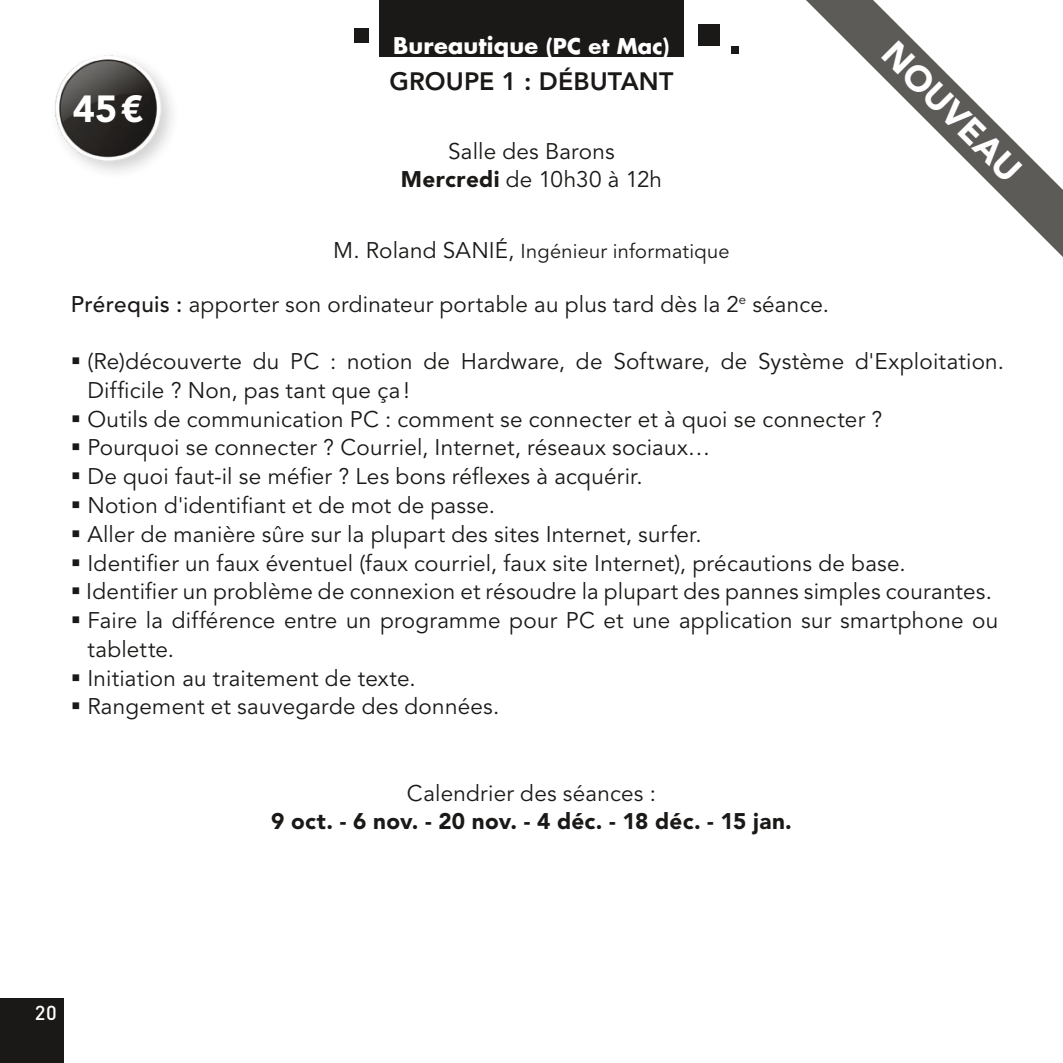
<style>
.page{position:relative;width:1063px;height:1063px;background:#fff}
.page>*{position:absolute;margin:0;border:0;box-sizing:border-box;transform-origin:0 0}
.t1{font:900 37.5px "Avenir LT Std";color:#fff}
.t2{font:900 35px "Avenir LT Std";color:#fff}
.t3{font:800 25px "Avenir LT Std";letter-spacing:.005em;color:#1b1917}
.t4{font:22.5px/28.8px "Avenir LT Std";letter-spacing:.01em;color:#1b1917}
.t5{font:900 22.5px "Avenir LT Std";letter-spacing:.01em;color:#1b1917}
.t6{font:700 22.5px "Futura";letter-spacing:.01em;color:#fff}
.t7{font:20px "Avenir LT Std";letter-spacing:.015em;color:#1b1917}
.t8{font:500 20px "DIN Pro";color:#fff}
.s1{font-size:21.25px}
.s2{font-weight:900}
.s3{font-size:22.5px}
.s4{font-weight:500}
</style>
<div class="page">
<div style="left:379px;top:0;width:305px;height:57px;background:#1b1917"></div>
<img style="left:55px;top:55px;width:117px;height:117px">
<div style="left:698px;top:25px;width:21px;height:21px;background:#1b1917"></div>
<div style="left:354px;top:28px;width:15px;height:15px;background:#1b1917"></div>
<div style="left:732px;top:46px;width:7px;height:7px;background:#1b1917"></div>
<svg style="left:806px;top:0;width:257px;height:257px"></svg>
<div style="left:0;top:998px;width:64px;height:65px;background:#1b1917"></div>
<h1 class="t1" style="left:73px;top:87px;width:72px">45€</h1>
<p class="t6" style="left:393px;top:30px;width:278px">Bureautique <span class="s1">(PC et Mac)</span></p>
<p class="t3" style="left:390px;top:66px;width:285px">GROUPE 1 : DÉBUTANT</p>
<p class="t4" style="left:401px;top:137px;width:263px;text-align:center">Salle des Barons<br><span class="s2">Mercredi</span> de 10h30 à 12h</p>
<h2 class="t2" style="left:903px;top:33px;width:182px;rotate:45deg">NOUVEAU</h2>
<p class="t7" style="left:333px;top:240px;width:398px"><span class="s3">M. Roland SANIÉ,</span> Ingénieur informatique</p>
<p class="t4" style="left:71px;top:290px;width:760px"><span class="s4">Prérequis :</span> apporter son ordinateur portable au plus tard dès la 2<sup>e</sup> séance.</p>
<p class="t4" style="left:87px;top:348px;width:918px;text-indent:-17px">▪ (Re)découverte du PC : notion de Hardware, de Software, de Système d'Exploitation.<br>Difficile ? Non, pas tant que ça!</p>
<p class="t4" style="left:71px;top:405px;width:813px">▪ Outils de communication PC : comment se connecter et à quoi se connecter ?</p>
<p class="t4" style="left:71px;top:434px;width:641px">▪ Pourquoi se connecter ? Courriel, Internet, réseaux sociaux…</p>
<p class="t4" style="left:71px;top:463px;width:573px">▪ De quoi faut-il se méfier ? Les bons réflexes à acquérir.</p>
<p class="t4" style="left:71px;top:492px;width:426px">▪ Notion d'identifiant et de mot de passe.</p>
<p class="t4" style="left:71px;top:520px;width:632px">▪ Aller de manière sûre sur la plupart des sites Internet, surfer.</p>
<p class="t4" style="left:71px;top:549px;width:836px">▪ Identifier un faux éventuel (faux courriel, faux site Internet), précautions de base.</p>
<p class="t4" style="left:71px;top:578px;width:923px">▪ Identifier un problème de connexion et résoudre la plupart des pannes simples courantes.</p>
<p class="t4" style="left:87px;top:607px;width:912px;text-indent:-17px">▪ Faire la différence entre un programme pour PC et une application sur smartphone ou tablette.</p>
<p class="t4" style="left:71px;top:664px;width:346px">▪ Initiation au traitement de texte.</p>
<p class="t4" style="left:71px;top:693px;width:430px">▪ Rangement et sauvegarde des données.</p>
<p class="t4" style="left:407px;top:779px;width:251px">Calendrier des séances :</p>
<p class="t5" style="left:271px;top:808px;width:522px">9 oct. - 6 nov. - 20 nov. - 4 déc. - 18 déc. - 15 jan.</p>
<p class="t8" style="left:35px;top:998px;width:23px">20</p>
</div>
